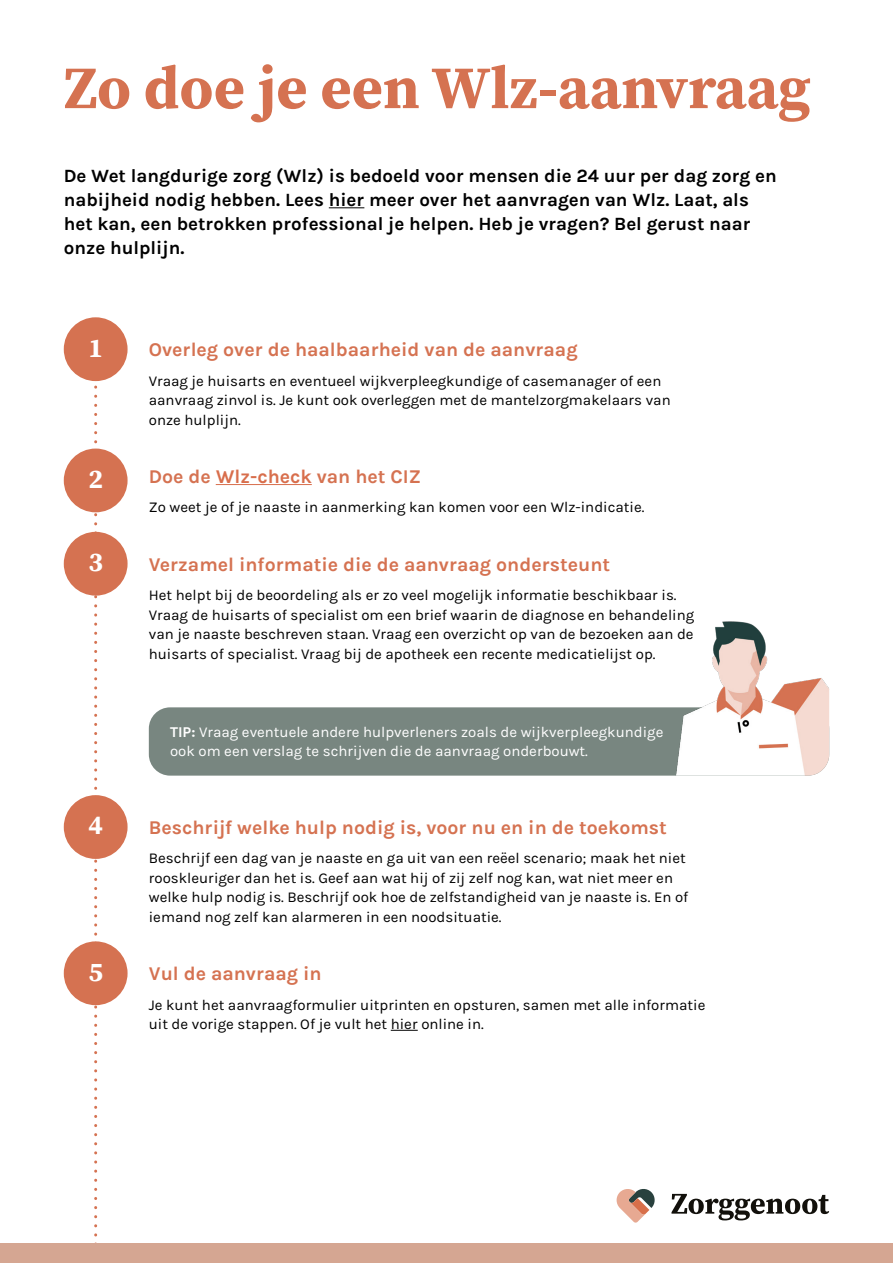
<style>
.page{position:relative;width:893px;height:1263px;background:#fff}
.page>*{position:absolute;margin:0;border:0;box-sizing:border-box;transform-origin:0 0}
.t1{font:60px "Source Serif Variable";color:#d57251}
.t2{font:27px "Source Serif Variable";color:#fff}
.t3{font:700 19.5px "Karla";color:#d57251}
.t4{font:700 18.75px/24px "Karla";color:#000}
.t5{font:15px/19.5px "Karla";color:#000}
.t6{font:15px/19.5px "Karla";color:#fff}
.s1{color:#d86e4c}
.s2{font-weight:700}
</style>
<div class="page">
<svg style="left:94px;top:381px;width:3px;height:863px"></svg>
<div style="left:149px;top:707px;width:680px;height:69px;background:#788680;border-radius:21px"></div>
<hr style="left:216px;top:484px;width:96px;height:1px;background:#d86e4c">
<svg style="left:391px;top:1030px;width:27px;height:1px"></svg>
<div style="left:64px;top:317px;width:64px;height:64px;background:#d57251;border-radius:50%"></div>
<div style="left:64px;top:448px;width:64px;height:64px;background:#d57251;border-radius:50%"></div>
<div style="left:64px;top:532px;width:64px;height:64px;background:#d57251;border-radius:50%"></div>
<div style="left:64px;top:795px;width:64px;height:64px;background:#d57251;border-radius:50%"></div>
<div style="left:64px;top:941px;width:64px;height:64px;background:#d57251;border-radius:50%"></div>
<img style="left:606px;top:621px;width:223px;height:155px">
<hr style="left:329px;top:207px;width:35px;height:1px;background:#000">
<div style="left:0;top:1244px;width:893px;height:19px;background:#d5a692"></div>
<svg style="left:617px;top:1189px;width:38px;height:33px"></svg>
<svg style="left:671px;top:1194px;width:158px;height:26px"></svg>
<h1 class="t1" style="left:64px;top:48px;width:748px">Zo doe je een Wlz-aanvraag</h1>
<p class="t4" style="left:64px;top:164px;width:714px">De Wet langdurige zorg (Wlz) is bedoeld voor mensen die 24 uur per dag zorg en nabijheid nodig hebben. Lees hier meer over het aanvragen van Wlz. Laat, als het kan, een betrokken professional je helpen. Heb je vragen? Bel gerust naar onze hulplijn.</p>
<h2 class="t2" style="left:88px;top:330px;width:16px">1</h2>
<h3 class="t3" style="left:149px;top:338px;width:430px">Overleg over de haalbaarheid van de aanvraag</h3>
<p class="t5" style="left:149px;top:371px;width:523px">Vraag je huisarts en eventueel wijkverpleegkundige of casemanager of een aanvraag zinvol is. Je kunt ook overleggen met de mantelzorgmakelaars van onze hulplijn.</p>
<h2 class="t2" style="left:88px;top:461px;width:16px">2</h2>
<h3 class="t3" style="left:149px;top:465px;width:274px">Doe de <span class="s1">Wlz-check</span> van het CIZ</h3>
<p class="t5" style="left:149px;top:498px;width:497px">Zo weet je of je naaste in aanmerking kan komen voor een Wlz-indicatie.</p>
<h2 class="t2" style="left:88px;top:544px;width:16px">3</h2>
<h3 class="t3" style="left:149px;top:553px;width:463px">Verzamel informatie die de aanvraag ondersteunt</h3>
<p class="t5" style="left:149px;top:586px;width:547px">Het helpt bij de beoordeling als er zo veel mogelijk informatie beschikbaar is.<br>Vraag de huisarts of specialist om een brief waarin de diagnose en behandeling van je naaste beschreven staan. Vraag een overzicht op van de bezoeken aan de huisarts of specialist. Vraag bij de apotheek een recente medicatielijst op.</p>
<p class="t6" style="left:170px;top:722px;width:495px"><span class="s2">TIP:</span> Vraag eventuele andere hulpverleners zoals de wijkverpleegkundige ook om een verslag te schrijven die de aanvraag onderbouwt.</p>
<h2 class="t2" style="left:88px;top:807px;width:16px">4</h2>
<h3 class="t3" style="left:149px;top:816px;width:519px">Beschrijf welke hulp nodig is, voor nu en in de toekomst</h3>
<p class="t5" style="left:149px;top:849px;width:541px">Beschrijf een dag van je naaste en ga uit van een reëel scenario; maak het niet rooskleuriger dan het is. Geef aan wat hij of zij zelf nog kan, wat niet meer en welke hulp nodig is. Beschrijf ook hoe de zelfstandigheid van je naaste is. En of iemand nog zelf kan alarmeren in een noodsituatie.</p>
<h2 class="t2" style="left:88px;top:954px;width:16px">5</h2>
<h3 class="t3" style="left:149px;top:962px;width:174px">Vul de aanvraag in</h3>
<p class="t5" style="left:149px;top:995px;width:558px">Je kunt het aanvraagformulier uitprinten en opsturen, samen met alle informatie uit de vorige stappen. Of je vult het hier online in.</p>
</div>
